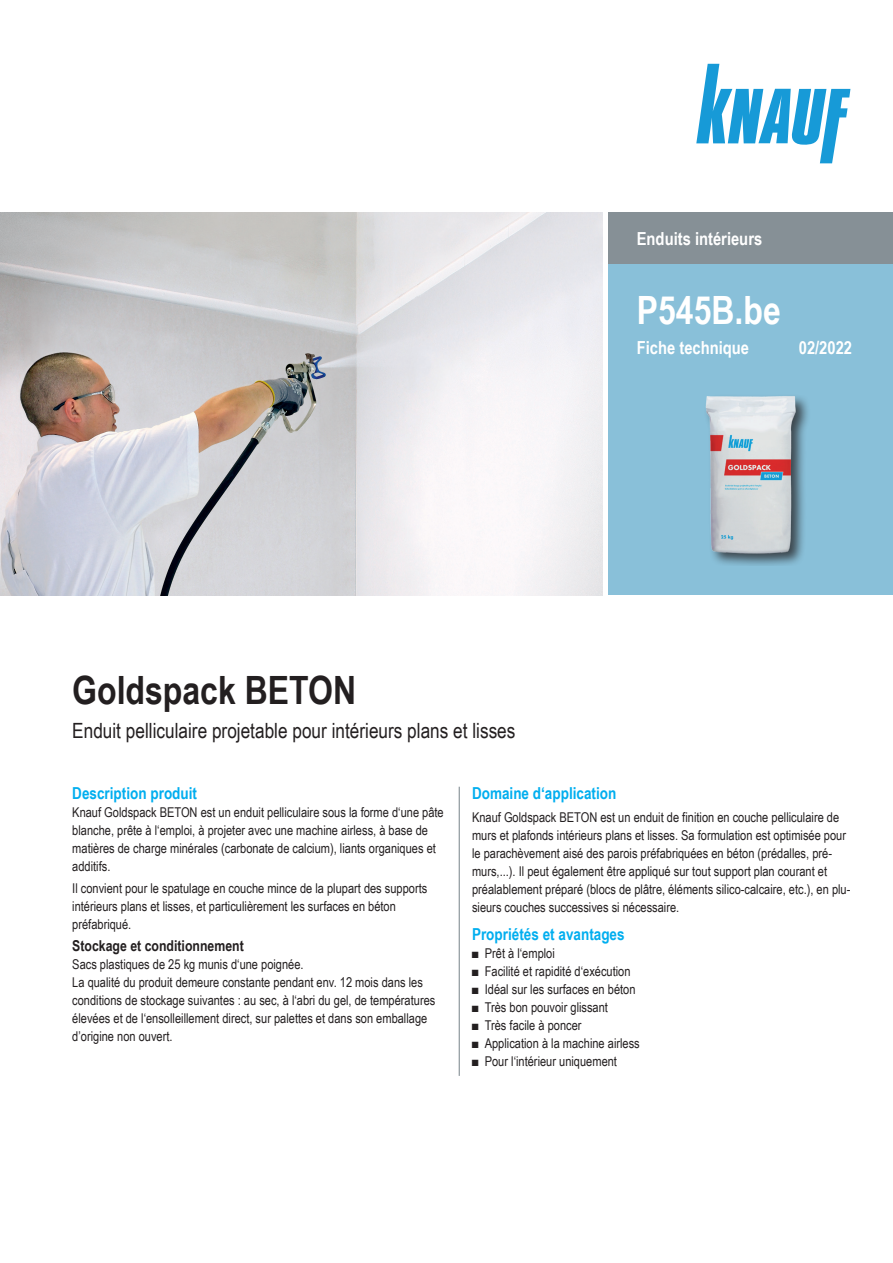
<style>
.page{position:relative;width:893px;height:1263px;background:#fff}
.page>*{position:absolute;margin:0;border:0;box-sizing:border-box;transform-origin:0 0}
.t1{font:700 39px "Arial Narrow";color:#231f20}
.t2{font:700 39px "Arial Narrow";color:#fff}
.t3{font:21px "Arial Narrow";color:#231f20}
.t4{font:700 18px "Arial Narrow";color:#fff}
.t5{font:700 16.5px "Arial Narrow";color:#00aeef}
.t6{font:700 15px "Arial Narrow";color:#231f20}
.t7{font:13.5px/18px "Arial Narrow";color:#231f20}
</style>
<div class="page">
<img style="left:0;top:213px;width:603px;height:382px">
<div style="left:608px;top:213px;width:285px;height:382px;background:#89c0d9"></div>
<div style="left:608px;top:213px;width:285px;height:51px;background:#869096"></div>
<svg style="left:696px;top:64px;width:154px;height:99px"></svg>
<hr style="left:459px;top:787px;width:1px;height:289px;background:#869096">
<img style="left:705px;top:396px;width:103px;height:169px">
<h3 class="t4" style="left:637px;top:225px;width:127px">Enduits intérieurs</h3>
<h1 class="t2" style="left:637px;top:281px;width:145px">P545B.be</h1>
<h3 class="t4" style="left:637px;top:334px;width:114px">Fiche technique</h3>
<h3 class="t4" style="left:799px;top:334px;width:55px">02/2022</h3>
<h1 class="t1" style="left:72px;top:661px;width:285px">Goldspack BETON</h1>
<h2 class="t3" style="left:72px;top:715px;width:445px">Enduit pelliculaire projetable pour intérieurs plans et lisses</h2>
<p class="t5" style="left:72px;top:780px;width:126px">Description produit</p>
<p class="t7" style="left:72px;top:802px;width:373px">Knauf Goldspack BETON est un enduit pelliculaire sous la forme d‘une pâte blanche, prête à l‘emploi, à projeter avec une machine airless, à base de matières de charge minérales (carbonate de calcium), liants organiques et additifs.</p>
<p class="t7" style="left:72px;top:878px;width:357px">Il convient pour le spatulage en couche mince de la plupart des supports intérieurs plans et lisses, et particulièrement les surfaces en béton préfabriqué.</p>
<p class="t6" style="left:72px;top:934px;width:173px">Stockage et conditionnement</p>
<p class="t7" style="left:72px;top:955px;width:365px">Sacs plastiques de 25 kg munis d‘une poignée.<br>La qualité du produit demeure constante pendant env. 12 mois dans les conditions de stockage suivantes : au sec, à l‘abri du gel, de températures élevées et de l‘ensolleillement direct, sur palettes et dans son emballage d’origine non ouvert.</p>
<p class="t5" style="left:472px;top:780px;width:146px">Domaine d‘application</p>
<p class="t7" style="left:472px;top:808px;width:380px">Knauf Goldspack BETON est un enduit de finition en couche pelliculaire de murs et plafonds intérieurs plans et lisses. Sa formulation est optimisée pour le parachèvement aisé des parois préfabriquées en béton (prédalles, pré&shy;murs,...). Il peut également être appliqué sur tout support plan courant et préalablement préparé (blocs de plâtre, éléments silico-calcaire, etc.), en plu&shy;sieurs couches successives si nécessaire.</p>
<p class="t5" style="left:472px;top:922px;width:154px">Propriétés et avantages</p>
<p class="t7" style="left:472px;top:944px;width:84px">■ Prêt à l‘emploi</p>
<p class="t7" style="left:472px;top:962px;width:160px">■ Facilité et rapidité d‘exécution</p>
<p class="t7" style="left:472px;top:980px;width:165px">■ Idéal sur les surfaces en béton</p>
<p class="t7" style="left:472px;top:998px;width:138px">■ Très bon pouvoir glissant</p>
<p class="t7" style="left:472px;top:1016px;width:111px">■ Très facile à poncer</p>
<p class="t7" style="left:472px;top:1034px;width:169px">■ Application à la machine airless</p>
<p class="t7" style="left:472px;top:1052px;width:147px">■ Pour l‘intérieur uniquement</p>
</div>
